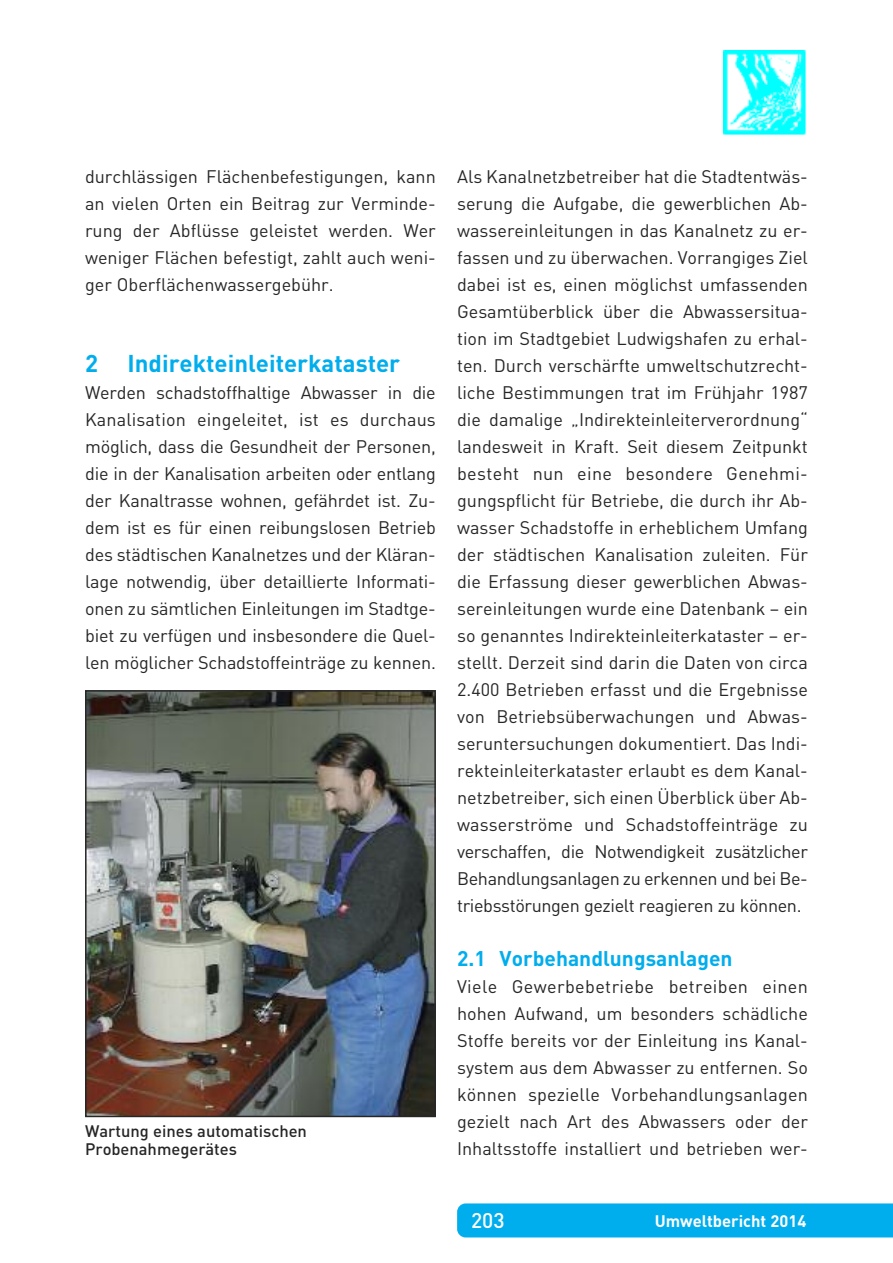
<style>
.page{position:relative;width:893px;height:1263px;background:#fff}
.page>*{position:absolute;margin:0;border:0;box-sizing:border-box;transform-origin:0 0}
.t1{font:700 24px "DIN Offc";color:#00aded}
.t2{font:700 21px "DIN Offc";color:#00aded}
.t3{font:500 21px "DIN Offc";color:#fff}
.t4{font:18px/27px "DIN Offc";letter-spacing:-.005em;color:#272627;text-align:justify}
.t5{font:500 16.5px/18px "DIN Offc";color:#272627}
.t6{font:700 16.5px "DIN Offc";color:#fff}
</style>
<div class="page">
<img style="left:724px;top:50px;width:82px;height:84px">
<div style="left:457px;top:1203px;width:436px;height:34px;background:#00aded"></div>
<img style="left:88px;top:693px;width:345px;height:421px">
<div style="left:85px;top:690px;width:351px;height:427px;border:2px solid #272627"></div>
<p class="t4" style="left:85px;top:163px;width:352px">durchlässigen Flächenbefestigungen, kann an vielen Orten ein Beitrag zur Verminde&shy;rung der Abflüsse geleistet werden. Wer weniger Flächen befestigt, zahlt auch weni&shy;ger Oberflächenwassergebühr.</p>
<h1 class="t1" style="left:85px;top:348px;width:317px">2 Indirekteinleiterkataster</h1>
<p class="t4" style="left:85px;top:379px;width:352px">Werden schadstoffhaltige Abwasser in die Kanalisation eingeleitet, ist es durchaus möglich, dass die Gesundheit der Personen, die in der Kanalisation arbeiten oder entlang der Kanaltrasse wohnen, gefährdet ist. Zu&shy;dem ist es für einen reibungslosen Betrieb des städtischen Kanalnetzes und der Kläran&shy;lage notwendig, über detaillierte Informati&shy;onen zu sämtlichen Einleitungen im Stadtge&shy;biet zu verfügen und insbesondere die Quel&shy;len möglicher Schadstoffeinträge zu kennen.</p>
<p class="t5" style="left:85px;top:1122px;width:223px">Wartung eines automatischen<br>Probenahmegerätes</p>
<p class="t4" style="left:457px;top:163px;width:352px">Als Kanalnetzbetreiber hat die Stadtentwäs&shy;serung die Aufgabe, die gewerblichen Ab&shy;wassereinleitungen in das Kanalnetz zu er&shy;fassen und zu überwachen. Vorrangiges Ziel dabei ist es, einen möglichst umfassenden Gesamtüberblick über die Abwassersitua&shy;tion im Stadtgebiet Ludwigshafen zu erhal&shy;ten. Durch verschärfte umweltschutzrecht&shy;liche Bestimmungen trat im Frühjahr 1987 die damalige „Indirekteinleiterverordnung“ landesweit in Kraft. Seit diesem Zeitpunkt besteht nun eine besondere Genehmi&shy;gungspflicht für Betriebe, die durch ihr Ab&shy;wasser Schadstoffe in erheblichem Umfang der städtischen Kanalisation zuleiten. Für die Erfassung dieser gewerblichen Abwas&shy;sereinleitungen wurde eine Datenbank – ein so genanntes Indirekteinleiterkataster – er&shy;stellt. Derzeit sind darin die Daten von circa 2.400 Betrieben erfasst und die Ergebnisse von Betriebsüberwachungen und Abwas&shy;seruntersuchungen dokumentiert. Das Indi&shy;rekteinleiterkataster erlaubt es dem Kanal&shy;netzbetreiber, sich einen Überblick über Ab&shy;wasserströme und Schadstoffeinträge zu verschaffen, die Notwendigkeit zusätzlicher Behandlungsanlagen zu erkennen und bei Be&shy;triebsstörungen gezielt reagieren zu können.</p>
<p class="t2" style="left:457px;top:945px;width:277px">2.1 Vorbehandlungsanlagen</p>
<p class="t4" style="left:457px;top:973px;width:352px">Viele Gewerbebetriebe betreiben einen hohen Aufwand, um besonders schädliche Stoffe bereits vor der Einleitung ins Kanal&shy;system aus dem Abwasser zu entfernen. So können spezielle Vorbehandlungsanlagen gezielt nach Art des Abwassers oder der Inhaltsstoffe installiert und betrieben wer-</p>
<p class="t3" style="left:471px;top:1207px;width:35px">203</p>
<p class="t6" style="left:655px;top:1210px;width:153px">Umweltbericht 2014</p>
</div>
